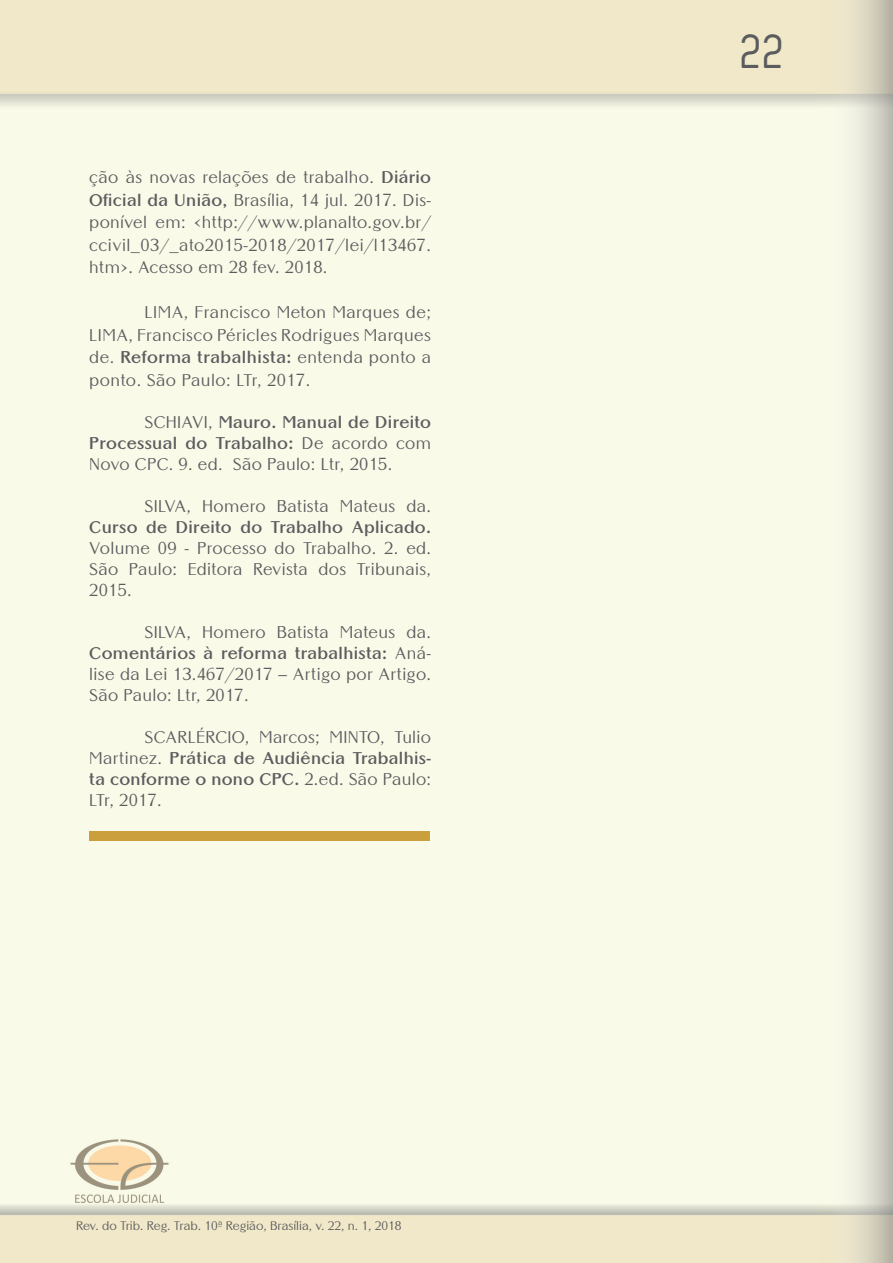
<style>
.page{position:relative;width:893px;height:1263px;background:#fff}
.page>*{position:absolute;margin:0;border:0;box-sizing:border-box;transform-origin:0 0}
.t1{font:49.5px "Zag";color:#5c5c5f}
.TEXTO_GERAL{font:16.5px/21px "Altrincham";letter-spacing:.02em;color:#5c5c5f;text-align:justify}
.t2{font:12px "Altrincham";color:#5c5c5f}
.s1{font-weight:700}
</style>
<div class="page">
<div style="left:89px;top:831px;width:341px;height:10px;background:#cb9f3c"></div>
<p class="TEXTO_GERAL" style="left:89px;top:166px;width:343px;line-height:22.5px">ção às novas relações de trabalho. <span class="s1">Diário Oficial da União,</span> Brasília, 14 jul. 2017. Dis&shy;ponível em: &lt;http://www.planalto.gov.br/ ccivil_03/_ato2015-2018/2017/lei/l13467. htm&gt;. Acesso em 28 fev. 2018.</p>
<p class="TEXTO_GERAL" style="left:89px;top:301px;width:343px;line-height:22.5px;text-indent:55px">LIMA, Francisco Meton Marques de; LIMA, Francisco Péricles Rodrigues Marques de. <span class="s1">Reforma trabalhista:</span> entenda ponto a ponto. São Paulo: LTr, 2017.</p>
<p class="TEXTO_GERAL" style="left:89px;top:411px;width:343px;text-indent:55px">SCHIAVI, <span class="s1">Mauro. Manual de Direito Processual do Trabalho:</span> De acordo com Novo CPC. 9. ed. São Paulo: Ltr, 2015.</p>
<p class="TEXTO_GERAL" style="left:89px;top:495px;width:343px;text-indent:55px">SILVA, Homero Batista Mateus da.<br><span class="s1">Curso de Direito do Trabalho Aplicado.<br></span>Volume 09 - Processo do Trabalho. 2. ed.<br>São Paulo: Editora Revista dos Tribunais, 2015.</p>
<p class="TEXTO_GERAL" style="left:89px;top:621px;width:343px;text-indent:55px">SILVA, Homero Batista Mateus da.<br><span class="s1">Comentários à reforma trabalhista:</span> Aná&shy;lise da Lei 13.467/2017 – Artigo por Artigo.<br>São Paulo: Ltr, 2017.</p>
<p class="TEXTO_GERAL" style="left:89px;top:726px;width:343px;text-indent:55px">SCARLÉRCIO, Marcos; MINTO, Tulio Martinez. <span class="s1">Prática de Audiência Trabalhis&shy;ta conforme o nono CPC.</span> 2.ed. São Paulo:<br>LTr, 2017.</p>
<p class="t2" style="left:76px;top:1219px;width:327px">Rev. do Trib. Reg. Trab. 10ª Região, Brasília, v. 22, n. 1, 2018</p>
<p class="t1" style="left:742px;top:24px;width:46px">22</p>
</div>
